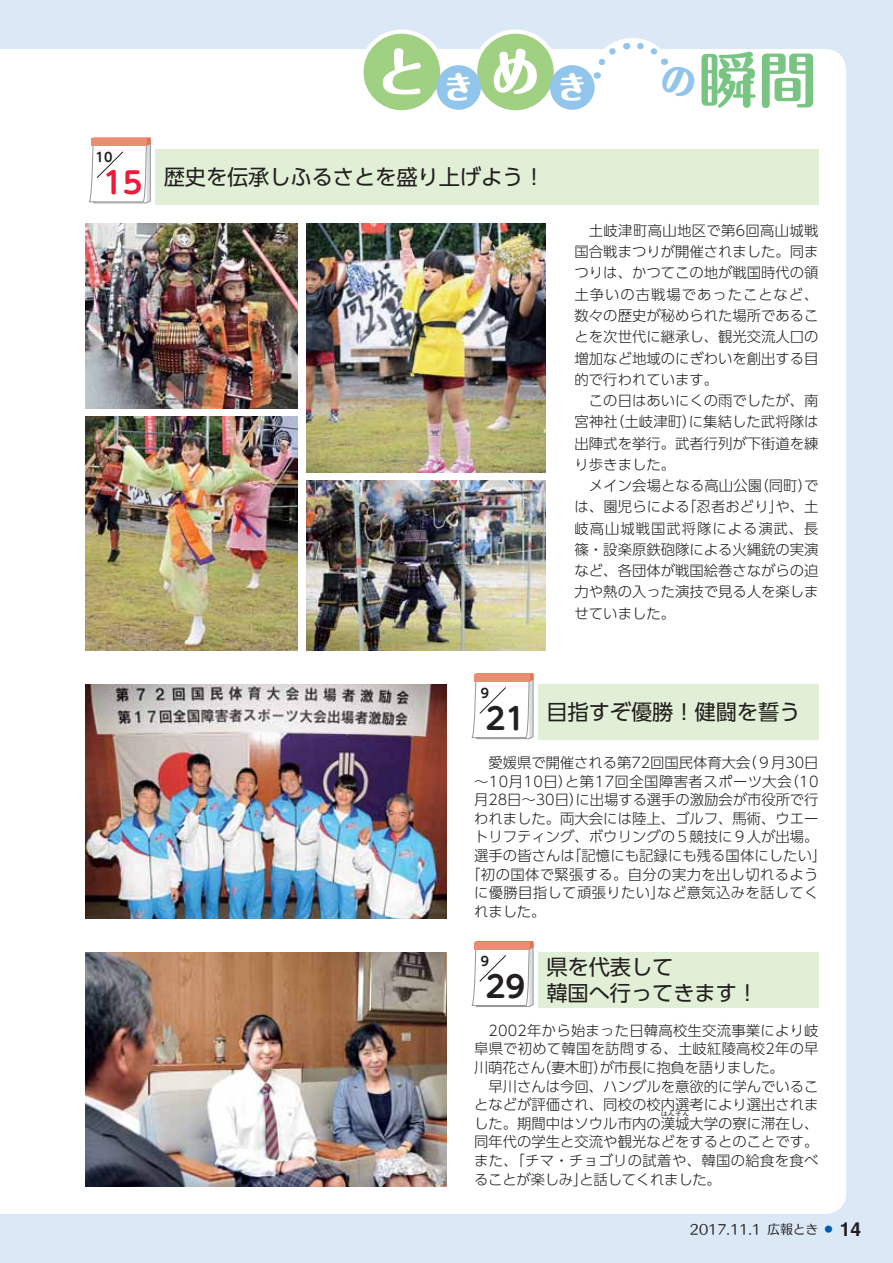
<style>
.page{position:relative;width:893px;height:1263px;background:#dbe9f7}
.page>*{position:absolute;margin:0;border:0;box-sizing:border-box;transform-origin:0 0}
.t1{font:60.3px "Maru Fo Pro Bold 90 msp RKSJ H";color:#78c583}
.t2{font:51.6px "Maru Fo Pro Heavy 90 msp RKSJ H";color:#fff}
.t3{font:31.05px "Maru Fo Pro Heavy 90 msp RKSJ H";color:#fff}
.t4{font:29.7px "UD Shin M Go Pr 6 N De Bold 90 msp RKSJ H";color:#231f20}
.t5{font:29.7px "UD Shin M Go Pr 6 N De Bold 90 msp RKSJ H";color:#ed1a3a}
.t6{font:21.3px/25.5px "UD Shin Go Pr 6 N Regular 90 msp RKSJ V";letter-spacing:-.005em;color:#231f20}
.t7{font:700 19.2px "Helvetica";color:#231f20}
.t8{font:14.4px/21.3px "UD Shin Go Pr 6 N Light 90 msp RKSJ V";color:#231f20;text-align:justify}
.t9{font:14.4px "UD Shin Go Pr 6 N Light 90 msp RKSJ V";letter-spacing:.025em;color:#231f20}
.t10{font:14.4px "UD Shin Go Pr 6 N Light 90 msp RKSJ V";letter-spacing:.03em;color:#231f20}
.t11{font:12.75px "Humming Std M 90 msp RKSJ H";color:#231f20}
.t12{font:12.75px "UD Shin M Go Pr 6 N De Bold 90 msp RKSJ H";color:#231f20}
.t13{font:5.7px "UD Shin Go Pr 6 N Light 90 msp RKSJ V";color:#231f20;scale:1.24 1}
</style>
<div class="page">
<div style="left:0;top:49px;width:846px;height:1165px;background:#fff"></div>
<svg style="left:471px;top:673px;width:62px;height:66px;background:#f3f1f1"></svg>
<div style="left:474px;top:674px;width:56px;height:8px;background:#e98e73"></div>
<svg style="left:471px;top:941px;width:62px;height:66px;background:#f3f0f0"></svg>
<div style="left:474px;top:942px;width:56px;height:8px;background:#e98e73"></div>
<svg style="left:89px;top:137px;width:62px;height:66px;background:#f2efef"></svg>
<div style="left:91px;top:139px;width:56px;height:7px;background:#e98e73"></div>
<div style="left:538px;top:685px;width:280px;height:55px;background:#e0efd5"></div>
<div style="left:538px;top:953px;width:280px;height:55px;background:#e0efd5"></div>
<div style="left:155px;top:149px;width:663px;height:55px;background:#e0efd5"></div>
<img style="left:85px;top:953px;width:361px;height:233px">
<img style="left:306px;top:481px;width:240px;height:169px">
<img style="left:85px;top:685px;width:361px;height:234px">
<img style="left:85px;top:417px;width:213px;height:234px">
<img style="left:306px;top:223px;width:240px;height:249px">
<img style="left:85px;top:223px;width:213px;height:185px">
<div style="left:359px;top:29px;width:85px;height:86px;background:#fff;border-radius:50%"></div>
<div style="left:473px;top:29px;width:85px;height:86px;background:#fff;border-radius:50%"></div>
<div style="left:590px;top:38px;width:85px;height:85px;background:#fff;border-radius:50%"></div>
<div style="left:363px;top:34px;width:77px;height:76px;background:#a0d081;border-radius:50%"></div>
<div style="left:477px;top:34px;width:77px;height:76px;background:#a0d081;border-radius:50%"></div>
<div style="left:436px;top:65px;width:45px;height:45px;background:#92c5eb;border-radius:50%"></div>
<div style="left:550px;top:65px;width:45px;height:45px;background:#92c5eb;border-radius:50%"></div>
<svg style="left:590px;top:39px;width:107px;height:61px"></svg>
<p class="t12" style="left:96px;top:153px;width:18px">10</p>
<h3 class="t5" style="left:103px;top:172px;width:41px">15</h3>
<h2 class="t2" style="left:376px;top:53px;width:166px">と め</h2>
<h3 class="t3" style="left:443px;top:75px;width:32px">き</h3>
<h3 class="t3" style="left:557px;top:75px;width:32px">き</h3>
<h3 class="t6" style="left:164px;top:167px;width:382px">歴史を伝承しふるさとを盛り上げよう！</h3>
<h1 class="t1" style="left:698px;top:57px;width:121px">瞬間</h1>
<p class="t8" style="left:575px;top:222px;width:245px;text-indent:14px">土岐津町高山地区で第6回高山城戦国合戦まつりが開催されました。同まつりは、かつてこの地が戦国時代の領土争いの古戦場であったことなど、数々の歴史が秘められた場所であることを次世代に継承し、観光交流人口の増加など地域のにぎわいを創出する目的で行われています。</p>
<p class="t8" style="left:575px;top:392px;width:245px;text-indent:14px">この日はあいにくの雨でしたが、南宮神社（土岐津町）に集結した武将隊は出陣式を挙行。武者行列が下街道を練り歩きました。</p>
<p class="t8" style="left:575px;top:477px;width:245px;text-indent:14px">メイン会場となる高山公園（同町）では、園児らによる「忍者おどり」や、土岐高山城戦国武将隊による演武、長篠・設楽原鉄砲隊による火縄銃の実演など、各団体が戦国絵巻さながらの迫力や熱の入った演技で見る人を楽しませていました。</p>
<p class="t12" style="left:478px;top:688px;width:14px">９</p>
<h3 class="t4" style="left:486px;top:708px;width:41px">21</h3>
<h3 class="t6" style="left:546px;top:702px;width:255px">目指すぞ優勝！健闘を誓う</h3>
<p class="t8" style="left:488px;top:754px;width:332px">愛媛県で開催される第72回国民体育大会（９月30日</p>
<p class="t10" style="left:474px;top:776px;width:346px">～10月10日）と第17回全国障害者スポーツ大会（10</p>
<p class="t8" style="left:474px;top:791px;width:346px">月28日～30日）に出場する選手の激励会が市役所で行</p>
<p class="t8" style="left:474px;top:810px;width:346px">われました。両大会には陸上、ゴルフ、馬術、ウエー</p>
<p class="t8" style="left:474px;top:828px;width:346px">トリフティング、ボウリングの５競技に９人が出場。</p>
<p class="t8" style="left:474px;top:847px;width:354px">選手の皆さんは「記憶にも記録にも残る国体にしたい」</p>
<p class="t9" style="left:466px;top:869px;width:354px">「初の国体で緊張する。自分の実力を出し切れるよう</p>
<p class="t9" style="left:474px;top:887px;width:346px">に優勝目指して頑張りたい」など意気込みを話してく</p>
<p class="t8" style="left:474px;top:903px;width:73px">れました。</p>
<p class="t12" style="left:478px;top:956px;width:14px">９</p>
<h3 class="t4" style="left:486px;top:976px;width:41px">29</h3>
<h3 class="t6" style="left:546px;top:958px;width:213px">県を代表して<br>韓国へ行ってきます！</h3>
<p class="t8" style="left:474px;top:1023px;width:346px;line-height:18.6px;text-indent:14px">2002年から始まった日韓高校生交流事業により岐阜県で初めて韓国を訪問する、土岐紅陵高校2年の早川萌花さん（妻木町）が市長に抱負を語りました。</p>
<p class="t8" style="left:474px;top:1079px;width:346px;line-height:18.6px;text-indent:14px">早川さんは今回、ハングルを意欲的に学んでいることなどが評価され、同校の校内選考により選出されました。期間中はソウル市内の漢城大学の寮に滞在し、</p>
<p class="t13" style="left:661px;top:1112px;width:24px">はんそん</p>
<p class="t8" style="left:474px;top:1135px;width:346px;line-height:18.6px">同年代の学生と交流や観光などをするとのことです。また、「チマ・チョゴリの試着や、韓国の給食を食べることが楽しみ」と話してくれました。</p>
<p class="t11" style="left:690px;top:1224px;width:144px">2017.11.1 広報とき <sup>●</sup></p>
<h3 class="t7" style="left:840px;top:1222px;width:23px">14</h3>
</div>
